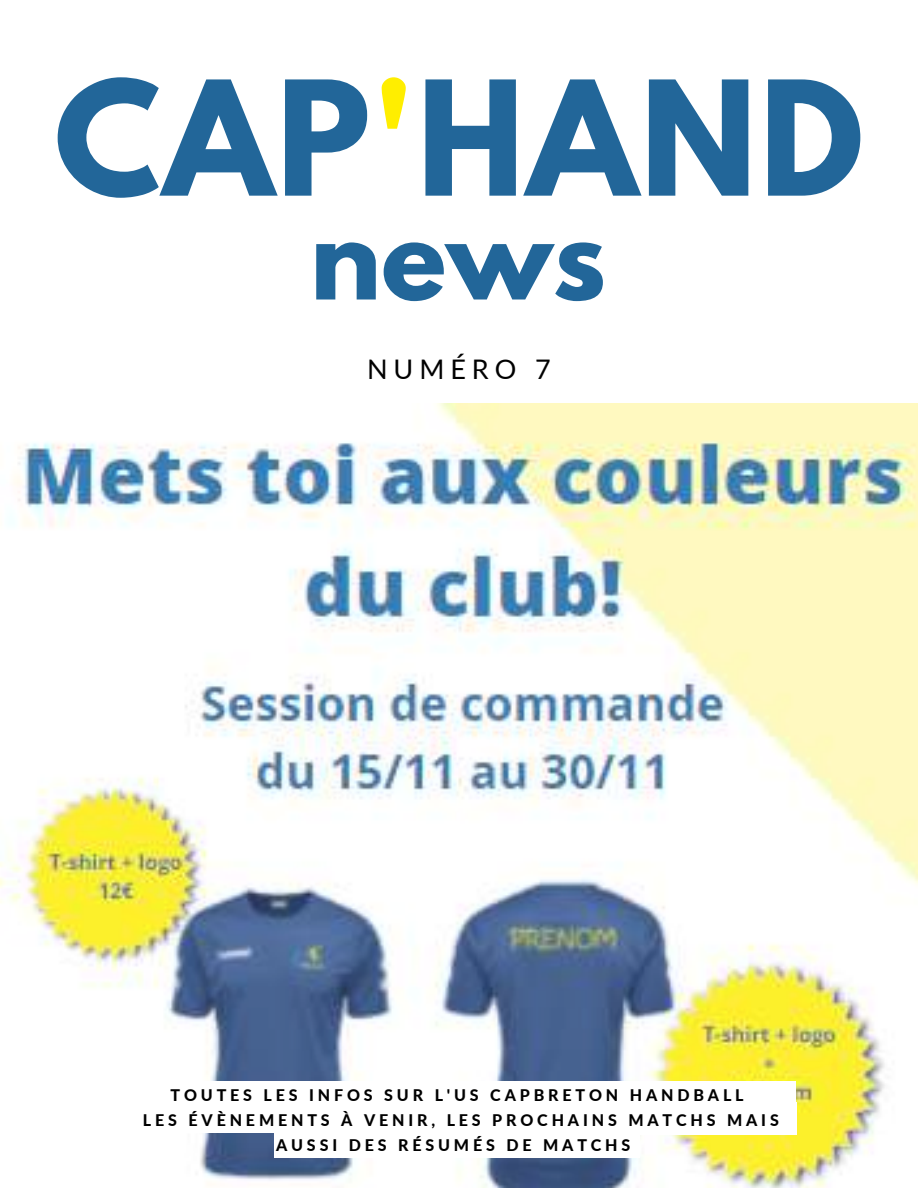
<style>
.page{position:relative;width:918px;height:1188px;background:#fff}
.page>*{position:absolute;margin:0;border:0;box-sizing:border-box;transform-origin:0 0}
.t1{font:700 140.85px "League Spartan";letter-spacing:.02em;color:#269}
.t2{font:700 108px "League Spartan";color:#269}
.t3{font:27px "Lato";letter-spacing:.22em;color:#000}
.t4{font:800 16.05px "Lato";letter-spacing:.24em;color:#000}
.s1{color:#fe0}
</style>
<div class="page">
<img style="left:0;top:403px;width:918px;height:785px">
<div style="left:274px;top:1128px;width:366px;height:30px;background:#fff"></div>
<div style="left:435px;top:1082px;width:361px;height:29px;background:#fff"></div>
<div style="left:109px;top:1082px;width:361px;height:29px;background:#fff"></div>
<div style="left:109px;top:1102px;width:376px;height:31px;background:#fff"></div>
<div style="left:389px;top:1102px;width:408px;height:33px;background:#fff"></div>
<h1 class="t1" style="left:54px;top:69px;width:811px">CAP<span class="s1">'</span>HAND</h1>
<h2 class="t2" style="left:310px;top:202px;width:298px">news</h2>
<h3 class="t3" style="left:367px;top:352px;width:185px">NUMÉRO 7</h3>
<p class="t4" style="left:171px;top:1086px;width:575px">TOUTES LES INFOS SUR L'US CAPBRETON HANDBALL</p>
<p class="t4" style="left:143px;top:1110px;width:637px">LES É VÈ NEMENTS À VENIR, LES PROCHAINS MATCHS MAIS</p>
<p class="t4" style="left:276px;top:1135px;width:356px">AUSSI DES RÉ SUMÉ S DE MATCHS</p>
</div>
